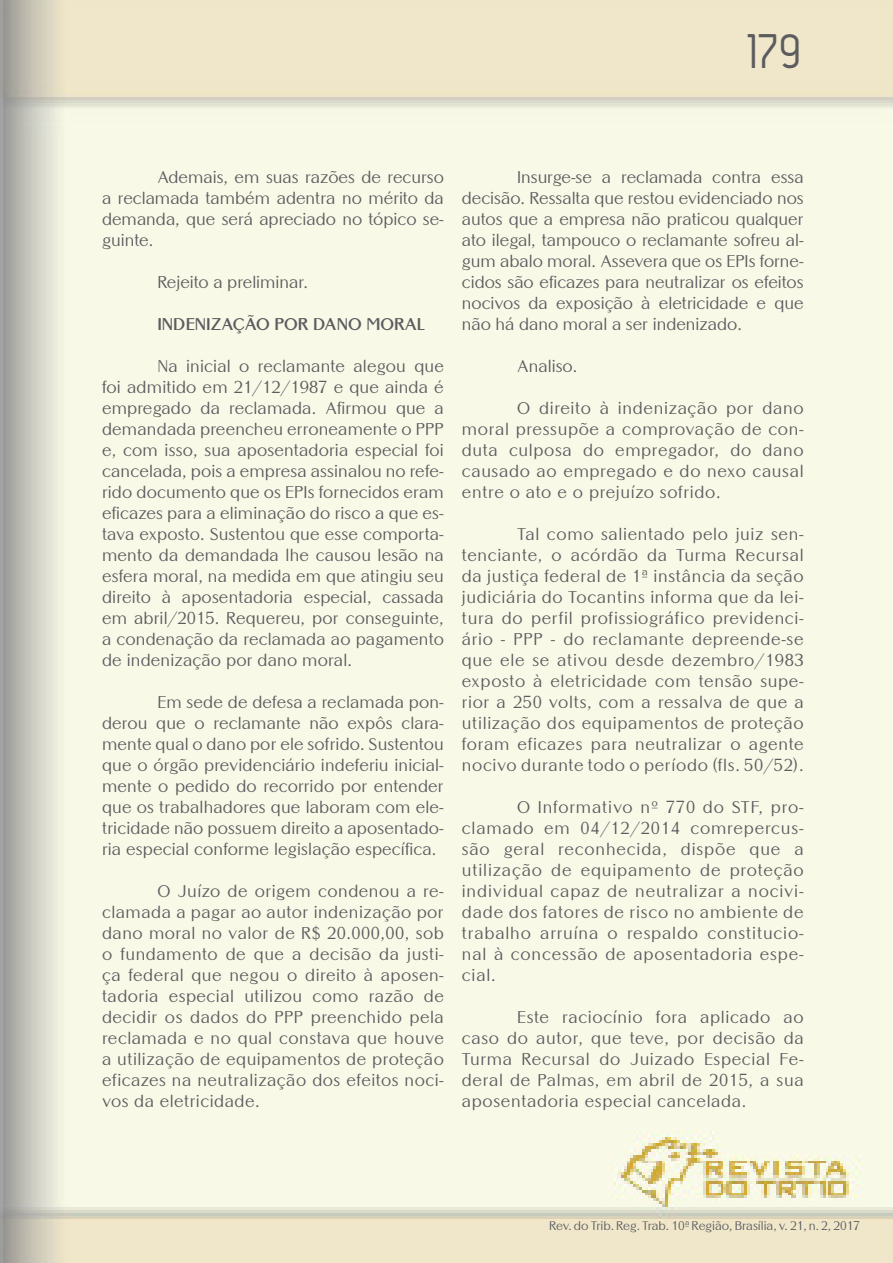
<style>
.page{position:relative;width:893px;height:1263px;background:#fff}
.page>*{position:absolute;margin:0;border:0;box-sizing:border-box;transform-origin:0 0}
.t1{font:49.5px "Zag";color:#5c5c5f}
.TEXTO_GERAL{font:16.5px/21px "Altrincham";letter-spacing:.01em;color:#5c5c5f;text-align:justify}
.TEXTO_GERAL-2{font:700 16.5px "Altrincham";color:#5c5c5f}
.t2{font:12px "Altrincham";color:#5c5c5f}
</style>
<div class="page">
<img style="left:82px;top:0;width:811px;height:1263px">
<img style="left:0;top:0;width:82px;height:1263px">
<p class="t1" style="left:750px;top:24px;width:56px">179</p>
<p class="TEXTO_GERAL" style="left:102px;top:167px;width:343px;text-indent:55px">Ademais, em suas razões de recurso a reclamada também adentra no mérito da demanda, que será apreciado no tópico se&shy;guinte.</p>
<p class="TEXTO_GERAL" style="left:157px;top:272px;width:152px">Rejeito a preliminar.</p>
<p class="TEXTO_GERAL-2" style="left:157px;top:314px;width:269px">INDENIZAÇÃO POR DANO MORAL</p>
<p class="TEXTO_GERAL" style="left:102px;top:356px;width:343px;text-indent:55px">Na inicial o reclamante alegou que foi admitido em 21/12/1987 e que ainda é empregado da reclamada. Afirmou que a demandada preencheu erroneamente o PPP e, com isso, sua aposentadoria especial foi cancelada, pois a empresa assinalou no refe&shy;rido documento que os EPIs fornecidos eram eficazes para a eliminação do risco a que es&shy;tava exposto. Sustentou que esse comporta&shy;mento da demandada lhe causou lesão na esfera moral, na medida em que atingiu seu direito à aposentadoria especial, cassada em abril/2015. Requereu, por conseguinte, a condenação da reclamada ao pagamento de indenização por dano moral.</p>
<p class="TEXTO_GERAL" style="left:102px;top:692px;width:343px;text-indent:55px">Em sede de defesa a reclamada pon&shy;derou que o reclamante não expôs clara&shy;mente qual o dano por ele sofrido. Sustentou que o órgão previdenciário indeferiu inicial&shy;mente o pedido do recorrido por entender que os trabalhadores que laboram com ele&shy;tricidade não possuem direito a aposentado&shy;ria especial conforme legislação específica.</p>
<p class="TEXTO_GERAL" style="left:102px;top:881px;width:343px;text-indent:55px">O Juízo de origem condenou a re&shy;clamada a pagar ao autor indenização por dano moral no valor de R$ 20.000,00, sob o fundamento de que a decisão da justi&shy;ça federal que negou o direito à aposen&shy;tadoria especial utilizou como razão de decidir os dados do PPP preenchido pela reclamada e no qual constava que houve a utilização de equipamentos de proteção eficazes na neutralização dos efeitos noci&shy;vos da eletricidade.</p>
<p class="TEXTO_GERAL" style="left:462px;top:167px;width:343px;text-indent:55px">Insurge-se a reclamada contra essa decisão. Ressalta que restou evidenciado nos autos que a empresa não praticou qualquer ato ilegal, tampouco o reclamante sofreu al&shy;gum abalo moral. Assevera que os EPIs forne&shy;cidos são eficazes para neutralizar os efeitos nocivos da exposição à eletricidade e que não há dano moral a ser indenizado.</p>
<p class="TEXTO_GERAL" style="left:517px;top:356px;width:62px">Analiso.</p>
<p class="TEXTO_GERAL" style="left:462px;top:398px;width:343px;text-indent:55px">O direito à indenização por dano moral pressupõe a comprovação de con&shy;duta culposa do empregador, do dano causado ao empregado e do nexo causal entre o ato e o prejuízo sofrido.</p>
<p class="TEXTO_GERAL" style="left:462px;top:524px;width:343px;text-indent:55px">Tal como salientado pelo juiz sen&shy;tenciante, o acórdão da Turma Recursal da justiça federal de 1ª instância da seção judiciária do Tocantins informa que da lei&shy;tura do perfil profissiográfico previdenci&shy;ário - PPP - do reclamante depreende-se que ele se ativou desde dezembro/1983 exposto à eletricidade com tensão supe&shy;rior a 250 volts, com a ressalva de que a utilização dos equipamentos de proteção foram eficazes para neutralizar o agente nocivo durante todo o período (fls. 50/52).</p>
<p class="TEXTO_GERAL" style="left:462px;top:797px;width:343px;text-indent:55px">O Informativo nº 770 do STF, pro&shy;clamado em 04/12/2014 comrepercus&shy;são geral reconhecida, dispõe que a utilização de equipamento de proteção individual capaz de neutralizar a nocivi&shy;dade dos fatores de risco no ambiente de trabalho arruína o respaldo constitucio&shy;nal à concessão de aposentadoria espe&shy;cial.</p>
<p class="TEXTO_GERAL" style="left:462px;top:1007px;width:343px;text-indent:55px">Este raciocínio fora aplicado ao caso do autor, que teve, por decisão da Turma Recursal do Juizado Especial Fe&shy;deral de Palmas, em abril de 2015, a sua aposentadoria especial cancelada.</p>
<p class="t2" style="left:549px;top:1218px;width:312px">Rev. do Trib. Reg. Trab. 10ª Região, Brasília, v. 21, n. 2, 2017</p>
</div>
